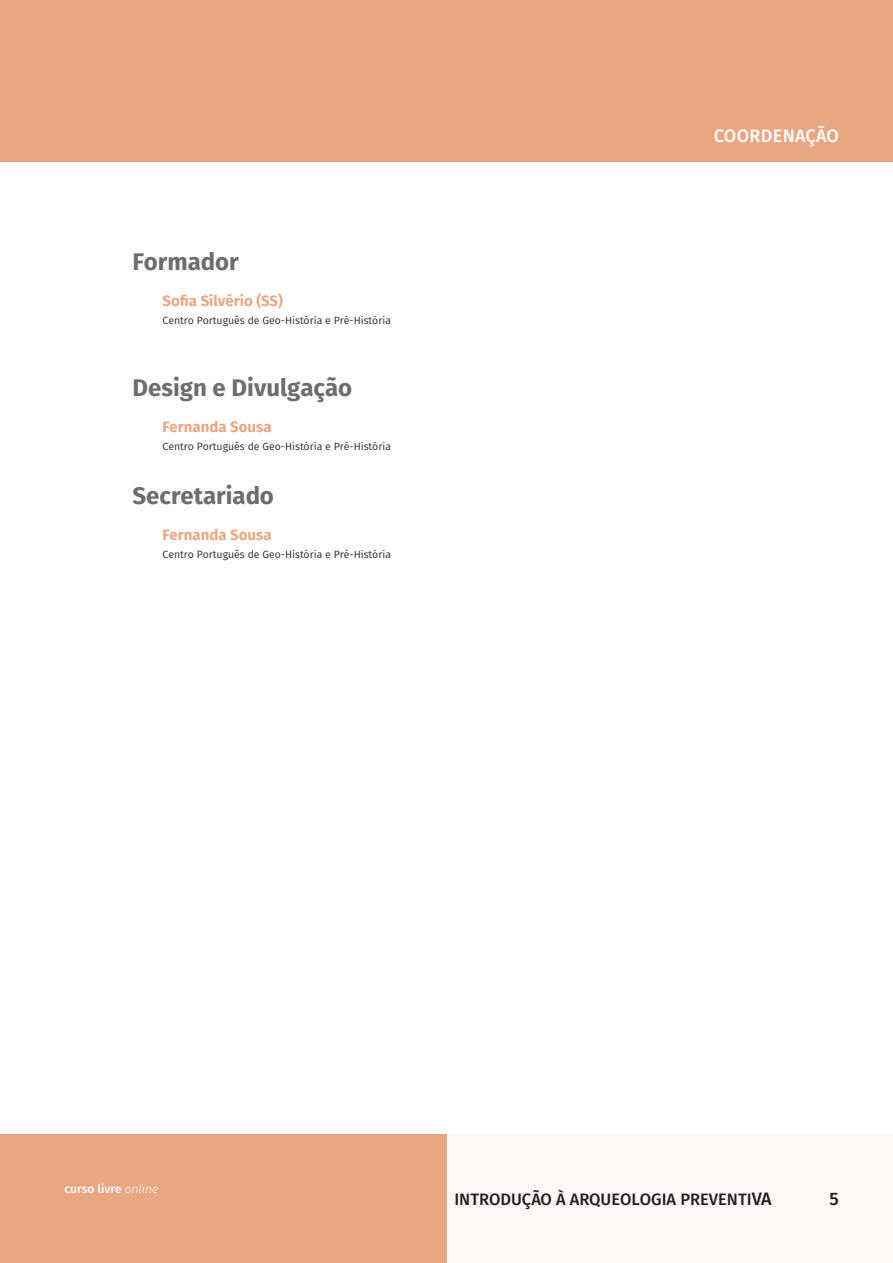
<style>
.page{position:relative;width:893px;height:1263px;background:#fff}
.page>*{position:absolute;margin:0;border:0;box-sizing:border-box;transform-origin:0 0}
.Pull_Text_cor{font:700 24px "Fira Sans";color:#6c6d70}
.Section_Header_-_Align_Right{font:500 18px "Fira Sans";letter-spacing:.02em;color:#fff}
.t1{font:500 18px "Fira Sans";color:#231f20}
.t2{font:500 16.5px "Fira Sans";color:#231f20}
.texto_nome{font:700 15px "Fira Sans";color:#e8a782}
.t3{font:500 12px "Fira Sans";color:#fff}
.texto_organiza{font:10.5px "Fira Sans";color:#292a2a}
.s1{font-weight:300;font-style:italic}
.s2{font-size:18px}
</style>
<div class="page">
<div style="left:446px;top:1134px;width:447px;height:129px;background:#fbf8f6"></div>
<div style="left:0;top:0;width:893px;height:162px;background:#e8a782"></div>
<div style="left:0;top:1134px;width:446px;height:129px;background:#e8a782"></div>
<p class="Pull_Text_cor" style="left:133px;top:245px;width:108px">Formador</p>
<p class="texto_nome" style="left:163px;top:290px;width:122px">Sofia Silvério (SS)</p>
<p class="texto_organiza" style="left:163px;top:313px;width:230px">Centro Português de Geo-História e Pré-História</p>
<p class="Pull_Text_cor" style="left:133px;top:371px;width:221px">Design e Divulgação</p>
<p class="texto_nome" style="left:163px;top:416px;width:111px">Fernanda Sousa</p>
<p class="texto_organiza" style="left:163px;top:439px;width:230px">Centro Português de Geo-História e Pré-História</p>
<p class="Pull_Text_cor" style="left:133px;top:479px;width:143px">Secretariado</p>
<p class="texto_nome" style="left:163px;top:524px;width:111px">Fernanda Sousa</p>
<p class="texto_organiza" style="left:163px;top:547px;width:230px">Centro Português de Geo-História e Pré-História</p>
<p class="Section_Header_-_Align_Right" style="left:714px;top:123px;width:127px">COORDENAÇÃO</p>
<p class="t3" style="left:64px;top:1180px;width:95px">curso livre <span class="s1">online</span></p>
<h3 class="t2" style="left:454px;top:1187px;width:319px">INTRODUÇÃO À ARQUEOLOGIA PREVENTI<span class="s2">VA</span></h3>
<h2 class="t1" style="left:830px;top:1186px;width:11px">5</h2>
</div>
